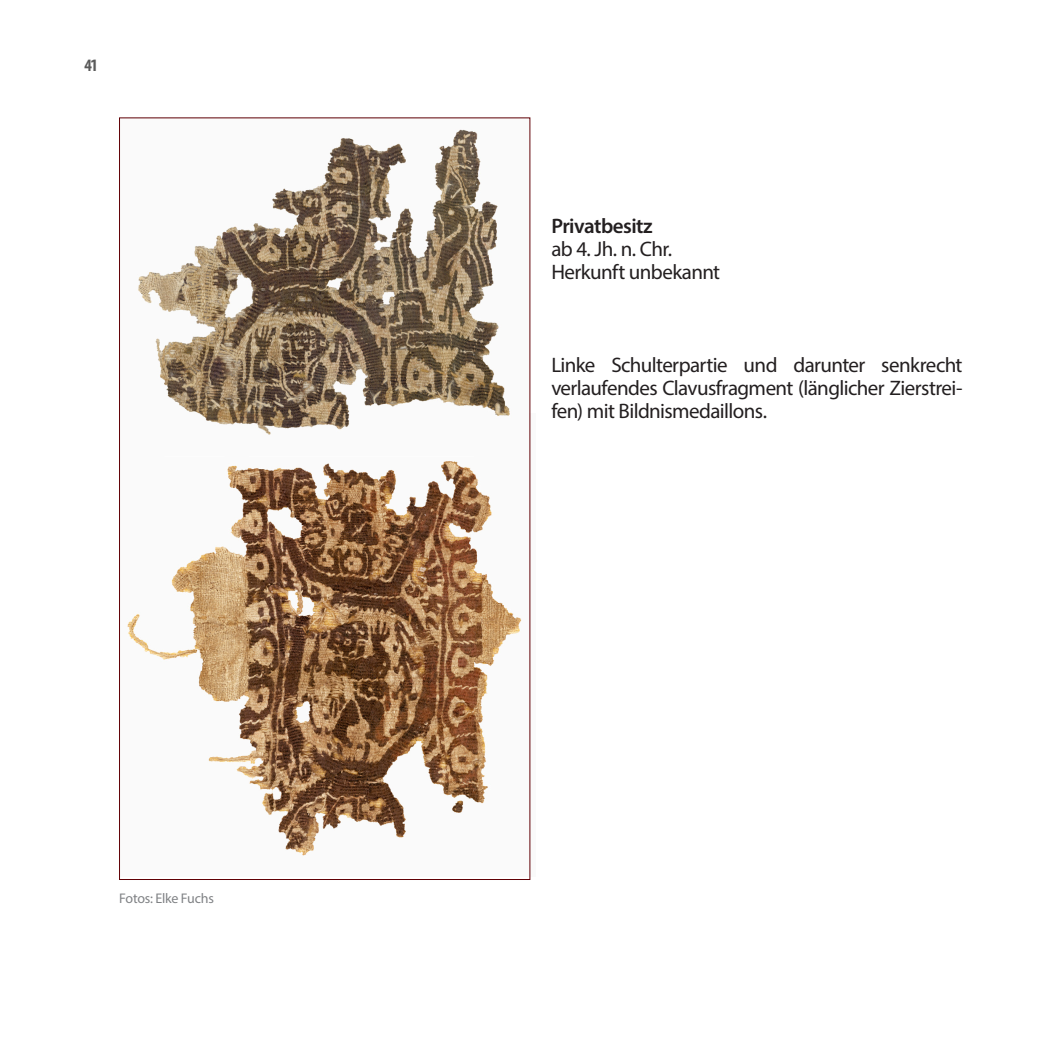
<style>
.page{position:relative;width:1042px;height:1042px;background:#fff}
.page>*{position:absolute;margin:0;border:0;box-sizing:border-box;transform-origin:0 0}
.Katalogtext{font:21px/23.1px "Myriad Pro";letter-spacing:-.03em;color:#231f20;text-align:justify}
.Katalogtext-2{font:600 21px "Myriad Pro";letter-spacing:-.025em;color:#231f20}
.t1{font:700 condensed 17.5px "Myriad Pro";color:#5a5a5a}
.Copyright_ungebunden{font:14px "Myriad Pro";letter-spacing:-.015em;color:#808285}
</style>
<div class="page">
<img style="left:127px;top:414px;width:404px;height:462px">
<img style="left:127px;top:129px;width:401px;height:327px">
<p class="t1" style="left:84px;top:54px;width:15px">41</p>
<p class="Copyright_ungebunden" style="left:119px;top:889px;width:96px">Fotos: Elke Fuchs</p>
<p class="Katalogtext-2" style="left:551px;top:213px;width:103px">Privatbesitz</p>
<p class="Katalogtext" style="left:551px;top:237px;width:122px">ab 4. Jh. n. Chr.</p>
<p class="Katalogtext" style="left:551px;top:260px;width:170px">Herkunft unbekannt</p>
<p class="Katalogtext" style="left:551px;top:353px;width:413px">Linke Schulterpartie und darunter senkrecht verlaufendes Clavusfragment (länglicher Zierstrei&shy;fen) mit Bildnismedaillons.</p>
</div>
